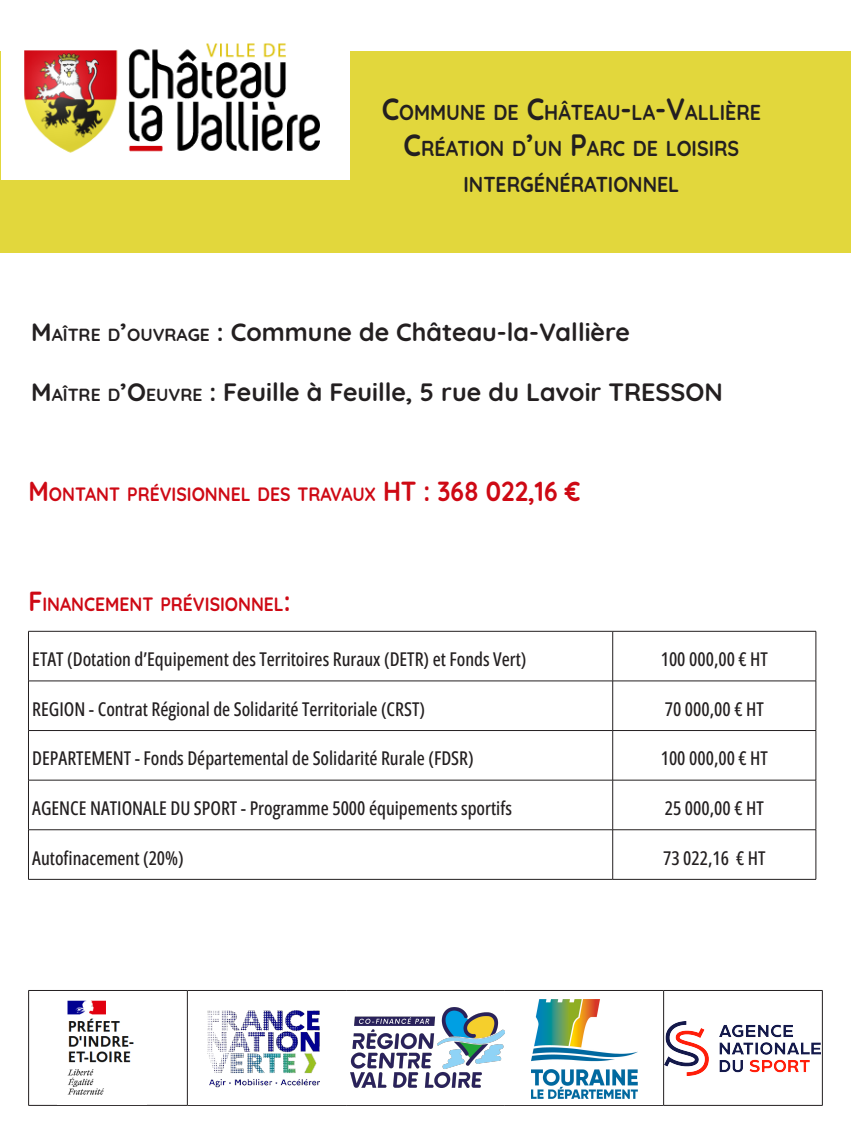
<style>
.page{position:relative;width:851px;height:1134px;background:#fff}
.page>*{position:absolute;margin:0;border:0;box-sizing:border-box;transform-origin:0 0}
.t1{font:700 25px "Quicksand";color:#231f20}
.t2{font:700 21.55px/36px "Quicksand";color:#231f20;text-align:center;scale:.91 1}
.t3{font:700 19.25px "Quicksand";color:#ce0914;scale:.91 1}
.t4{font:500 19px "Open Sans Condensed";color:#231f20}
.s1{font-size:30.8px}
.s2{font-style:inherit}
.s3{font-size:17.5px}
.s4{font-size:27.5px}
</style>
<div class="page">
<div style="left:0;top:51px;width:850px;height:201px;background:#e2d73c"></div>
<hr style="left:28px;top:631px;width:584px;height:1px;background:#231f20">
<hr style="left:28px;top:631px;width:1px;height:50px;background:#231f20">
<hr style="left:612px;top:631px;width:203px;height:1px;background:#231f20">
<hr style="left:612px;top:631px;width:1px;height:50px;background:#231f20">
<hr style="left:815px;top:631px;width:1px;height:50px;background:#231f20">
<hr style="left:28px;top:681px;width:584px;height:1px;background:#231f20">
<hr style="left:28px;top:681px;width:1px;height:49px;background:#231f20">
<hr style="left:612px;top:681px;width:203px;height:1px;background:#231f20">
<hr style="left:612px;top:681px;width:1px;height:49px;background:#231f20">
<hr style="left:815px;top:681px;width:1px;height:49px;background:#231f20">
<hr style="left:28px;top:730px;width:584px;height:1px;background:#231f20">
<hr style="left:28px;top:731px;width:1px;height:49px;background:#231f20">
<hr style="left:612px;top:730px;width:203px;height:1px;background:#231f20">
<hr style="left:612px;top:731px;width:1px;height:49px;background:#231f20">
<hr style="left:815px;top:731px;width:1px;height:49px;background:#231f20">
<hr style="left:28px;top:780px;width:584px;height:1px;background:#231f20">
<hr style="left:28px;top:780px;width:1px;height:50px;background:#231f20">
<hr style="left:612px;top:780px;width:203px;height:1px;background:#231f20">
<hr style="left:612px;top:780px;width:1px;height:50px;background:#231f20">
<hr style="left:815px;top:780px;width:1px;height:50px;background:#231f20">
<hr style="left:28px;top:830px;width:584px;height:1px;background:#231f20">
<hr style="left:28px;top:830px;width:1px;height:49px;background:#231f20">
<hr style="left:612px;top:830px;width:203px;height:1px;background:#231f20">
<hr style="left:612px;top:830px;width:1px;height:49px;background:#231f20">
<hr style="left:815px;top:830px;width:1px;height:49px;background:#231f20">
<hr style="left:28px;top:879px;width:584px;height:1px;background:#231f20">
<hr style="left:612px;top:879px;width:203px;height:1px;background:#231f20">
<hr style="left:28px;top:990px;width:159px;height:1px;background:#231f20">
<hr style="left:28px;top:991px;width:1px;height:114px;background:#231f20">
<hr style="left:187px;top:990px;width:159px;height:1px;background:#231f20">
<hr style="left:187px;top:991px;width:1px;height:114px;background:#231f20">
<hr style="left:346px;top:990px;width:159px;height:1px;background:#231f20">
<hr style="left:346px;top:991px;width:1px;height:114px;background:#231f20">
<hr style="left:505px;top:990px;width:158px;height:1px;background:#231f20">
<hr style="left:504px;top:991px;width:1px;height:114px;background:#231f20">
<hr style="left:663px;top:990px;width:159px;height:1px;background:#231f20">
<hr style="left:663px;top:991px;width:1px;height:114px;background:#231f20">
<hr style="left:822px;top:991px;width:1px;height:114px;background:#231f20">
<hr style="left:28px;top:1105px;width:159px;height:1px;background:#231f20">
<hr style="left:187px;top:1105px;width:159px;height:1px;background:#231f20">
<hr style="left:346px;top:1105px;width:159px;height:1px;background:#231f20">
<hr style="left:505px;top:1105px;width:158px;height:1px;background:#231f20">
<hr style="left:663px;top:1105px;width:159px;height:1px;background:#231f20">
<img style="left:67px;top:1000px;width:67px;height:95px">
<img style="left:1px;top:43px;width:348px;height:136px">
<img style="left:207px;top:1010px;width:113px;height:78px">
<img style="left:664px;top:1022px;width:156px;height:54px">
<img style="left:350px;top:1008px;width:154px;height:80px">
<img style="left:531px;top:999px;width:106px;height:100px">
<p class="t2" style="left:381px;top:93px;width:418px"><span class="s1">C</span>OMMUNE DE <span class="s1">C</span>HÂTEAU<span class="s1">-</span>LA<span class="s1">-V</span>ALLIÈRE</p>
<p class="t2" style="left:403px;top:129px;width:370px"><span class="s1">C</span>RÉATION D<span class="s1">’</span>UN <span class="s1">P</span>ARC DE LOISIRS<br>INTERGÉNÉRATIONNEL</p>
<p class="t1" style="left:31px;top:312px;width:600px"><span class="s2">M</span><span class="s3">AÎTRE D</span><span class="s2">’</span><span class="s3">OUVRAGE</span> : Commune de Château-la-Vallière</p>
<p class="t1" style="left:31px;top:372px;width:693px"><span class="s2">M</span><span class="s3">AÎTRE D</span><span class="s2">’O</span><span class="s3">EUVRE</span> <span class="s2">:</span> Feuille à Feuille, 5 rue du Lavoir TRESSON</p>
<p class="t3" style="left:28px;top:478px;width:608px"><span class="s4">M</span> ONTANT PRÉVISIONNEL DES TRAVAUX <span class="s4">HT : 368 022,16 €</span></p>
<p class="t3" style="left:28px;top:588px;width:290px"><span class="s4">F</span>INANCEMENT PRÉVISIONNEL<span class="s4">:</span></p>
<p class="t4" style="left:32px;top:646px;width:495px">ETAT (Dotation d’Equipement des Territoires Ruraux (DETR) et Fonds Vert)</p>
<p class="t4" style="left:660px;top:646px;width:109px">100 000,00 € HT</p>
<p class="t4" style="left:32px;top:696px;width:394px">REGION - Contrat Régional de Solidarité Territoriale (CRST)</p>
<p class="t4" style="left:664px;top:696px;width:100px">70 000,00 € HT</p>
<p class="t4" style="left:32px;top:745px;width:443px">DEPARTEMENT - Fonds Départemental de Solidarité Rurale (FDSR)</p>
<p class="t4" style="left:660px;top:745px;width:109px">100 000,00 € HT</p>
<p class="t4" style="left:32px;top:795px;width:481px">AGENCE NATIONALE DU SPORT - Programme 5000 équipements sportifs</p>
<p class="t4" style="left:664px;top:795px;width:100px">25 000,00 € HT</p>
<p class="t4" style="left:32px;top:845px;width:153px">Autofinacement (20%)</p>
<p class="t4" style="left:663px;top:845px;width:104px">73 022,16 € HT</p>
</div>
